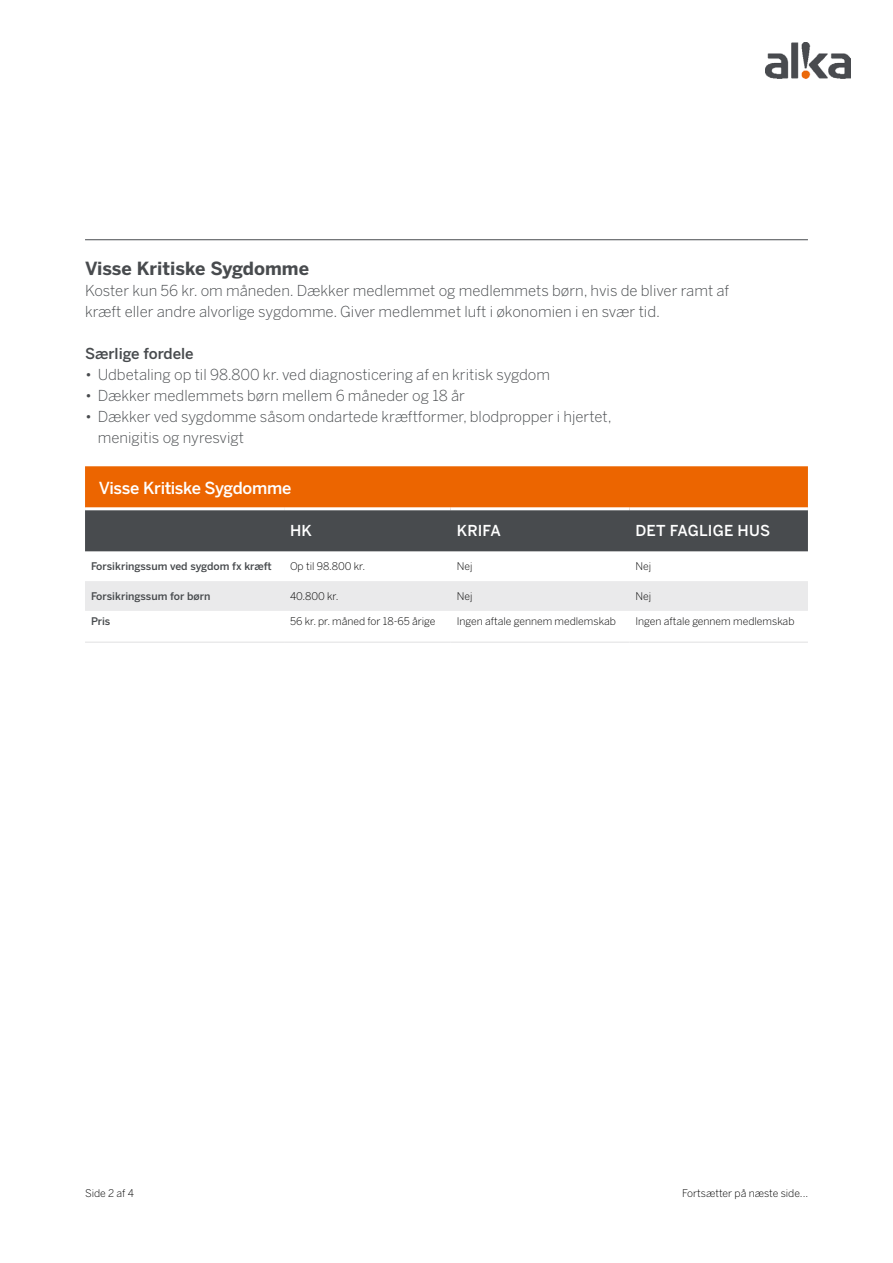
<style>
.page{position:relative;width:893px;height:1263px;background:#fff}
.page>*{position:absolute;margin:0;border:0;box-sizing:border-box;transform-origin:0 0}
.t1{font:700 18px "Benton Sans";color:#484b4e}
.t2{font:500 16.5px "Benton Sans";letter-spacing:-.025em;color:#fff}
.t3{font:300 15px/21px "Benton Sans";color:#484b4e}
.t4{font:500 15px "Benton Sans";letter-spacing:.015em;color:#fff}
.t5{font:500 15px "Benton Sans";color:#484b4e}
.t6{font:300 10.5px "Benton Sans";color:#000}
.t7{font:500 10.5px "Benton Sans";color:#484b4e}
</style>
<div class="page">
<img style="left:766px;top:43px;width:84px;height:36px">
<svg style="left:85px;top:466px;width:723px;height:85px;background:#9a5928"></svg>
<div style="left:85px;top:581px;width:723px;height:30px;background:#eaeaeb"></div>
<hr style="left:85px;top:641px;width:199px;height:2px;background:#eaeaeb">
<hr style="left:284px;top:641px;width:167px;height:2px;background:#eaeaeb">
<hr style="left:451px;top:641px;width:178px;height:2px;background:#eaeaeb">
<hr style="left:629px;top:641px;width:179px;height:2px;background:#eaeaeb">
<hr style="left:85px;top:507px;width:199px;height:3px;background:#fff">
<hr style="left:284px;top:507px;width:167px;height:3px;background:#fff">
<hr style="left:451px;top:507px;width:178px;height:3px;background:#fff">
<hr style="left:629px;top:507px;width:179px;height:3px;background:#fff">
<hr style="left:85px;top:239px;width:723px;height:1px;background:#484b4e">
<p class="t1" style="left:85px;top:257px;width:225px">Visse Kritiske Sygdomme</p>
<p class="t3" style="left:85px;top:279px;width:646px">Koster kun 56 kr. om måneden. Dækker medlemmet og medlemmets børn, hvis de bliver ramt af kræft eller andre alvorlige sygdomme. Giver medlemmet luft i økonomien i en svær tid.</p>
<p class="t5" style="left:85px;top:344px;width:110px">Særlige fordele</p>
<p class="t3" style="left:85px;top:363px;width:467px">• Udbetaling op til 98.800 kr. ved diagnosticering af en kritisk sygdom</p>
<p class="t3" style="left:85px;top:384px;width:381px">• Dækker medlemmets børn mellem 6 måneder og 18 år</p>
<p class="t3" style="left:98px;top:405px;width:515px;text-indent:-13px">• Dækker ved sygdomme såsom ondartede kræftformer, blodpropper i hjertet, menigitis og nyresvigt</p>
<p class="t2" style="left:99px;top:478px;width:194px">Visse Kritiske Sygdomme</p>
<p class="t4" style="left:290px;top:522px;width:23px">HK</p>
<p class="t4" style="left:457px;top:522px;width:46px">KRIFA</p>
<p class="t4" style="left:635px;top:522px;width:136px">DET FAGLIGE HUS</p>
<p class="t7" style="left:91px;top:560px;width:182px">Forsikringssum ved sygdom fx kræft</p>
<p class="t6" style="left:290px;top:560px;width:77px">Op til 98.800 kr.</p>
<p class="t6" style="left:457px;top:560px;width:17px">Nej</p>
<p class="t6" style="left:635px;top:560px;width:17px">Nej</p>
<p class="t7" style="left:91px;top:590px;width:121px">Forsikringssum for børn</p>
<p class="t6" style="left:290px;top:590px;width:50px">40.800 kr.</p>
<p class="t6" style="left:457px;top:590px;width:17px">Nej</p>
<p class="t6" style="left:635px;top:590px;width:17px">Nej</p>
<p class="t7" style="left:91px;top:615px;width:21px">Pris</p>
<p class="t6" style="left:290px;top:615px;width:147px">56 kr. pr. måned for 18-65 årige</p>
<p class="t6" style="left:457px;top:615px;width:161px">Ingen aftale gennem medlemskab</p>
<p class="t6" style="left:635px;top:615px;width:161px">Ingen aftale gennem medlemskab</p>
<p class="t6" style="left:85px;top:1187px;width:50px">Side 2 af 4</p>
<p class="t6" style="left:682px;top:1187px;width:128px">Fortsætter på næste side...</p>
</div>
